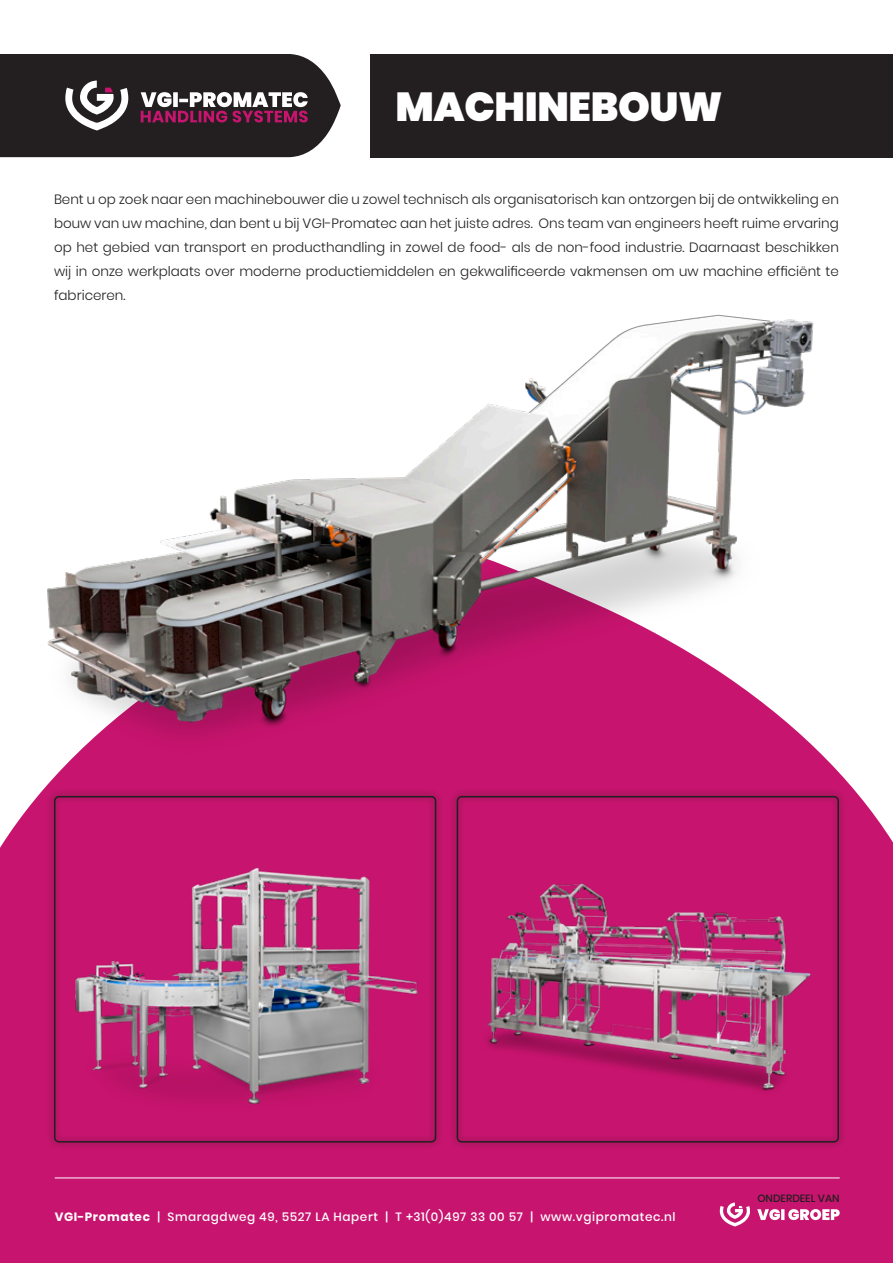
<style>
.page{position:relative;width:893px;height:1263px;background:#fff}
.page>*{position:absolute;margin:0;border:0;box-sizing:border-box;transform-origin:0 0}
.t1{font:900 40.5px "Poppins";letter-spacing:-.01em;color:#fff}
.t2{font:300 13.5px/24px "Poppins";color:#231f20;text-align:justify}
.t3{font:500 12px "Poppins";letter-spacing:.05em;color:#fff}
.t4{font:500 10.5px "Poppins";color:#231f20}
.s1{font-weight:700}
</style>
<div class="page">
<div style="left:0;top:776px;width:893px;height:487px;background:#c7146e"></div>
<div style="left:370px;top:54px;width:523px;height:103px;background:#231f20"></div>
<div style="left:47px;top:789px;width:397px;height:361px;background:#231f20;opacity:.75"></div>
<div style="left:450px;top:789px;width:396px;height:361px;background:#231f20;opacity:.75"></div>
<div style="left:457px;top:796px;width:382px;height:346px;border:2px solid #231f20;border-radius:4px"></div>
<hr style="left:55px;top:1177px;width:785px;height:1px;background:#fff">
<svg style="left:0;top:54px;width:341px;height:103px;background:#433a3d"></svg>
<svg style="left:720px;top:1202px;width:30px;height:24px"></svg>
<svg style="left:757px;top:1209px;width:83px;height:11px"></svg>
<img style="left:57px;top:861px;width:379px;height:260px">
<img style="left:474px;top:865px;width:348px;height:232px">
<img style="left:19px;top:314px;width:823px;height:511px">
<svg style="left:529px;top:315px;width:241px;height:98px"></svg>
<p class="t1" style="left:395px;top:83px;width:329px">MACHINEBOUW</p>
<p class="t2" style="left:54px;top:188px;width:786px">Bent u op zoek naar een machinebouwer die u zowel technisch als organisatorisch kan ontzorgen bij de ontwikkeling en bouw van uw machine, dan bent u bij VGI-Promatec aan het juiste adres. Ons team van engineers heeft ruime ervaring op het gebied van transport en producthandling in zowel de food- als de non-food industrie. Daarnaast beschikken wij in onze werkplaats over moderne productiemiddelen en gekwalificeerde vakmensen om uw machine efficiënt te fabriceren.</p>
<p class="t3" style="left:55px;top:1210px;width:622px"><span class="s1">VGI-Promatec</span> | Smaragdweg 49, 5527 LA Hapert | T +31(0)497 33 00 57 | www.vgipromatec.nl</p>
<p class="t4" style="left:757px;top:1193px;width:84px">ONDERDEEL VAN</p>
</div>
